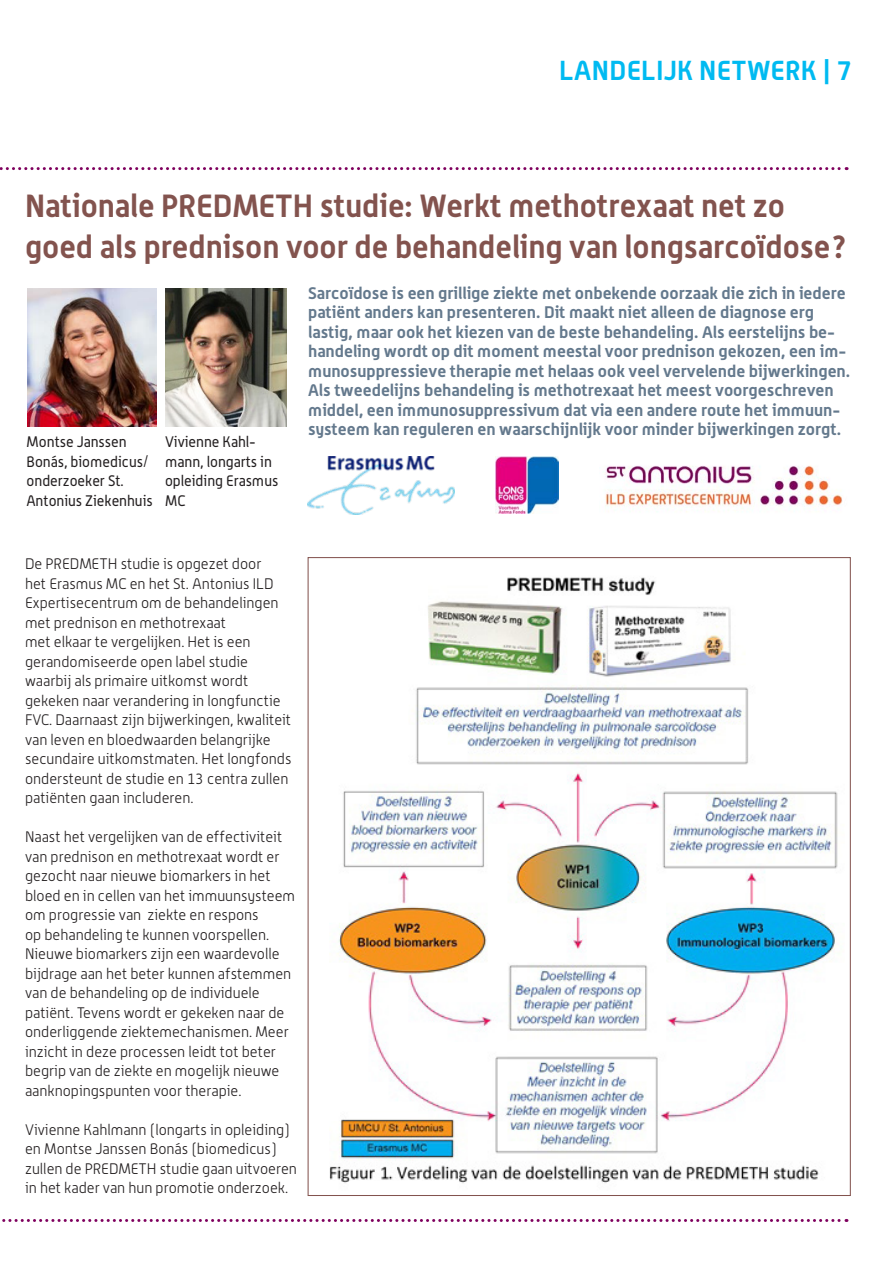
<style>
.page{position:relative;width:893px;height:1263px;background:#fff}
.page>*{position:absolute;margin:0;border:0;box-sizing:border-box;transform-origin:0 0}
.KOP_18_14_links_-_kk{font:700 31.5px/40.5px "Alwyn";color:#83534e}
.t1{font:700 27px "Alwyn";letter-spacing:.015em;color:#00baf1}
.Platte_tekst_light{font:700 16.5px/19.5px "Alwyn";color:#64798d}
.Platte_tekst_light-2{font:300 15px/19.5px "Alwyn";color:#231f20}
.Fotobijschrift{font:15px/19.5px "Alwyn";color:#231f20}
</style>
<div class="page">
<svg style="left:0;top:167px;width:847px;height:3px"></svg>
<svg style="left:2px;top:1219px;width:845px;height:3px"></svg>
<img style="left:27px;top:288px;width:129px;height:139px">
<img style="left:165px;top:288px;width:121px;height:139px">
<img style="left:605px;top:465px;width:238px;height:47px">
<img style="left:308px;top:456px;width:147px;height:58px">
<img style="left:329px;top:577px;width:509px;height:606px">
<img style="left:495px;top:457px;width:64px;height:56px">
<p class="t1" style="left:559px;top:54px;width:294px">LANDELIJK NETWERK | 7</p>
<p class="KOP_18_14_links_-_kk" style="left:25px;top:185px;width:824px">Nationale PREDMETH studie: Werkt methotrexaat net zo goed als prednison voor de behandeling van longsarcoïdose?</p>
<p class="Fotobijschrift" style="left:27px;top:432px;width:128px">Montse Janssen<br>Bonás, biomedicus/ onderzoeker St.<br>Antonius Ziekenhuis</p>
<p class="Fotobijschrift" style="left:165px;top:432px;width:115px">Vivienne Kahl&shy;mann, longarts in opleiding Erasmus<br>MC</p>
<p class="Platte_tekst_light" style="left:308px;top:283px;width:544px">Sarcoïdose is een grillige ziekte met onbekende oorzaak die zich in iedere patiënt anders kan presenteren. Dit maakt niet alleen de diagnose erg lastig, maar ook het kiezen van de beste behandeling. Als eerstelijns be&shy;handeling wordt op dit moment meestal voor prednison gekozen, een im&shy;munosuppressieve therapie met helaas ook veel vervelende bijwerkingen.<br>Als tweedelijns behandeling is methotrexaat het meest voorgeschreven middel, een immunosuppressivum dat via een andere route het immuun&shy;systeem kan reguleren en waarschijnlijk voor minder bijwerkingen zorgt.</p>
<p class="Platte_tekst_light-2" style="left:25px;top:554px;width:268px">De PREDMETH studie is opgezet door<br>het Erasmus MC en het St. Antonius ILD Expertisecentrum om de behandelingen met prednison en methotrexaat<br>met elkaar te vergelijken. Het is een gerandomiseerde open label studie waarbij als primaire uitkomst wordt gekeken naar verandering in longfunctie FVC. Daarnaast zijn bijwerkingen, kwaliteit van leven en bloedwaarden belangrijke secundaire uitkomstmaten. Het longfonds ondersteunt de studie en 13 centra zullen patiënten gaan includeren.</p>
<p class="Platte_tekst_light-2" style="left:25px;top:827px;width:272px">Naast het vergelijken van de effectiviteit van prednison en methotrexaat wordt er gezocht naar nieuwe biomarkers in het bloed en in cellen van het immuunsysteem om progressie van ziekte en respons<br>op behandeling te kunnen voorspellen.<br>Nieuwe biomarkers zijn een waardevolle bijdrage aan het beter kunnen afstemmen van de behandeling op de individuele patiënt. Tevens wordt er gekeken naar de onderliggende ziektemechanismen. Meer inzicht in deze processen leidt tot beter begrip van de ziekte en mogelijk nieuwe aanknopingspunten voor therapie.</p>
<p class="Platte_tekst_light-2" style="left:25px;top:1119px;width:273px">Vivienne Kahlmann (longarts in opleiding) en Montse Janssen Bonás (biomedicus) zullen de PREDMETH studie gaan uitvoeren in het kader van hun promotie onderzoek.</p>
</div>
